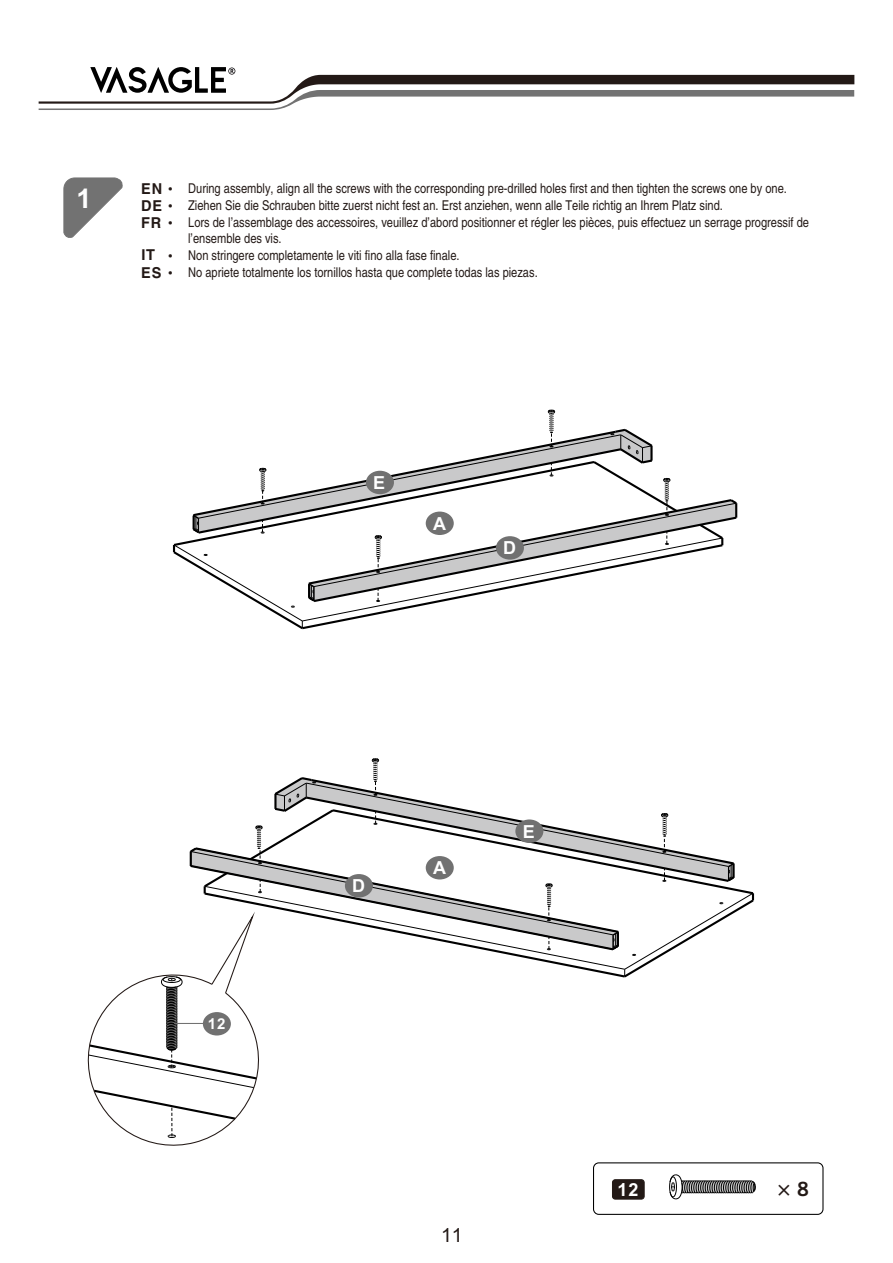
<style>
.page{position:relative;width:893px;height:1263px;background:#fff}
.page>*{position:absolute;margin:0;border:0;box-sizing:border-box;transform-origin:0 0}
.t1{font:700 27px "Arial";color:#fff}
.t2{font:19.5px "Arial";color:#231916}
.t3{font:700 19.5px "News Gothic BT";color:#231916}
.t4{font:700 18px "Arial";color:#fff}
.t5{font:700 condensed 15px/17.2px "Helvetica";letter-spacing:.045em;color:#231916;text-align:justify;scale:1.18 1}
.t6{font:700 15px "Arial";color:#fff}
.t7{font:condensed 13.5px/17.1px "Helvetica";color:#231916}
</style>
<div class="page">
<div style="left:593px;top:1162px;width:230px;height:53px;border:1px solid #000;border-radius:5px"></div>
<svg style="left:63px;top:178px;width:60px;height:60px"></svg>
<div style="left:612px;top:1179px;width:33px;height:20px;background:#231916;border:1px solid #231916;border-radius:3px"></div>
<svg style="left:669px;top:1174px;width:87px;height:25px"></svg>
<svg style="left:172px;top:409px;width:566px;height:221px"></svg>
<svg style="left:87px;top:758px;width:668px;height:388px"></svg>
<hr style="left:174px;top:1023px;width:30px;height:1px;background:#717171">
<div style="left:203px;top:1012px;width:28px;height:23px;background:#717171;border-radius:50%"></div>
<div style="left:345px;top:874px;width:28px;height:23px;background:#717171;border-radius:50%"></div>
<div style="left:426px;top:856px;width:28px;height:23px;background:#717171;border-radius:50%"></div>
<div style="left:515px;top:819px;width:28px;height:24px;background:#717171;border-radius:50%"></div>
<div style="left:366px;top:471px;width:28px;height:23px;background:#717171;border-radius:50%"></div>
<div style="left:426px;top:512px;width:28px;height:23px;background:#717171;border-radius:50%"></div>
<div style="left:496px;top:536px;width:28px;height:24px;background:#717171;border-radius:50%"></div>
<svg style="left:39px;top:67px;width:815px;height:43px"></svg>
<h1 class="t1" style="left:77px;top:189px;width:17px">1</h1>
<p class="t5" style="left:141px;top:181px;width:19px">EN DE FR</p>
<p class="t5" style="left:141px;top:247px;width:19px;line-height:17.7px">IT<br>ES</p>
<p class="t7" style="left:188px;top:181px;width:622px">During assembly, align all the screws with the corresponding pre-drilled holes first and then tighten the screws one by one.<br>Ziehen Sie die Schrauben bitte zuerst nicht fest an. Erst anziehen, wenn alle Teile richtig an Ihrem Platz sind.<br>Lors de l’assemblage des accessoires, veuillez d’abord positionner et régler les pièces, puis effectuez un serrage progressif de</p>
<p class="t7" style="left:188px;top:231px;width:351px">l’ensemble des vis.<br>Non stringere completamente le viti fino alla fase finale.<br>No apriete totalmente los tornillos hasta que complete todas las piezas.</p>
<h3 class="t4" style="left:373px;top:476px;width:14px">E</h3>
<h3 class="t4" style="left:433px;top:517px;width:14px">A</h3>
<h3 class="t4" style="left:503px;top:541px;width:14px">D</h3>
<p class="t6" style="left:208px;top:1018px;width:19px">12</p>
<h3 class="t4" style="left:352px;top:879px;width:14px">D</h3>
<h3 class="t4" style="left:433px;top:861px;width:14px">A</h3>
<h3 class="t4" style="left:523px;top:824px;width:14px">E</h3>
<h2 class="t2" style="left:441px;top:1227px;width:23px">11</h2>
<h3 class="t4" style="left:617px;top:1183px;width:23px">12</h3>
<h2 class="t3" style="left:776px;top:1181px;width:34px">× 8</h2>
</div>
